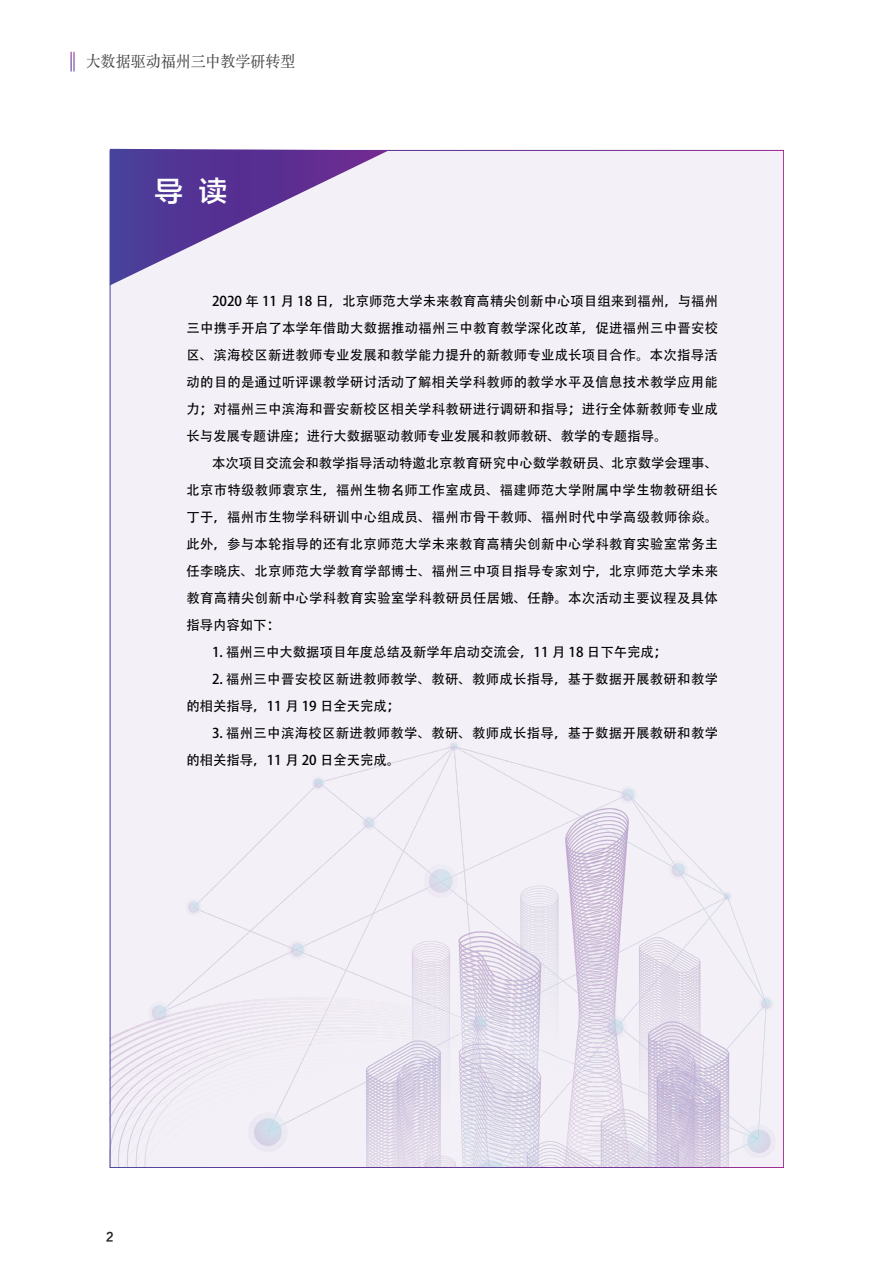
<style>
.page{position:relative;width:893px;height:1263px;background:#fff}
.page>*{position:absolute;margin:0;border:0;box-sizing:border-box;transform-origin:0 0}
._00-大标题{font:28.5px "FZLTZHK GBK1 0";color:#fff}
.t1{font:15.75px "ST Songti SC Regular";color:#444546;scale:.95 1}
.t2{font:13.5px/27px "Adobe Heiti Std";letter-spacing:.02em;color:#000;text-align:justify}
.t3{font:13.5px "Adobe Heiti Std";color:#000}
.t4{font:12px "FZLTZHK GBK1 0";color:#231f20;scale:.95 1}
</style>
<div class="page">
<svg style="left:71px;top:52px;width:4px;height:20px"></svg>
<div style="left:110px;top:149px;width:674px;height:1019px;background:#f4f0f7"></div>
<svg style="left:110px;top:149px;width:279px;height:136px"></svg>
<img style="left:110px;top:741px;width:674px;height:427px">
<p class="t1" style="left:86px;top:52px;width:222px">大数据驱动福州三中教学研转型</p>
<p class="_00-大标题" style="left:154px;top:176px;width:74px">导 读</p>
<p class="t2" style="left:186px;top:288px;width:533px;text-indent:26px">2020 年 11 月 18 日，北京师范大学未来教育高精尖创新中心项目组来到福州，与福州三中携手开启了本学年借助大数据推动福州三中教育教学深化改革，促进福州三中晋安校区、滨海校区新进教师专业发展和教学能力提升的新教师专业成长项目合作。本次指导活动的目的是通过听评课教学研讨活动了解相关学科教师的教学水平及信息技术教学应用能力；对福州三中滨海和晋安新校区相关学科教研进行调研和指导；进行全体新教师专业成长与发展专题讲座；进行大数据驱动教师专业发展和教师教研、教学的专题指导。</p>
<p class="t2" style="left:186px;top:450px;width:533px;text-indent:26px">本次项目交流会和教学指导活动特邀北京教育研究中心数学教研员、北京数学会理事、北京市特级教师袁京生，福州生物名师工作室成员、福建师范大学附属中学生物教研组长丁于，福州市生物学科研训中心组成员、福州市骨干教师、福州时代中学高级教师徐焱。此外，参与本轮指导的还有北京师范大学未来教育高精尖创新中心学科教育实验室常务主任李晓庆、北京师范大学教育学部博士、福州三中项目指导专家刘宁，北京师范大学未来教育高精尖创新中心学科教育实验室学科教研员任居娥、任静。本次活动主要议程及具体指导内容如下：</p>
<p class="t3" style="left:212px;top:644px;width:457px">1. 福州三中大数据项目年度总结及新学年启动交流会，11 月 18 日下午完成；</p>
<p class="t2" style="left:186px;top:666px;width:533px;text-indent:26px">2. 福州三中晋安校区新进教师教学、教研、教师成长指导，基于数据开展教研和教学的相关指导，11 月 19 日全天完成；</p>
<p class="t2" style="left:186px;top:720px;width:533px;text-indent:26px">3. 福州三中滨海校区新进教师教学、教研、教师成长指导，基于数据开展教研和教学的相关指导，11 月 20 日全天完成。</p>
<p class="t4" style="left:106px;top:1230px;width:9px">2</p>
</div>
